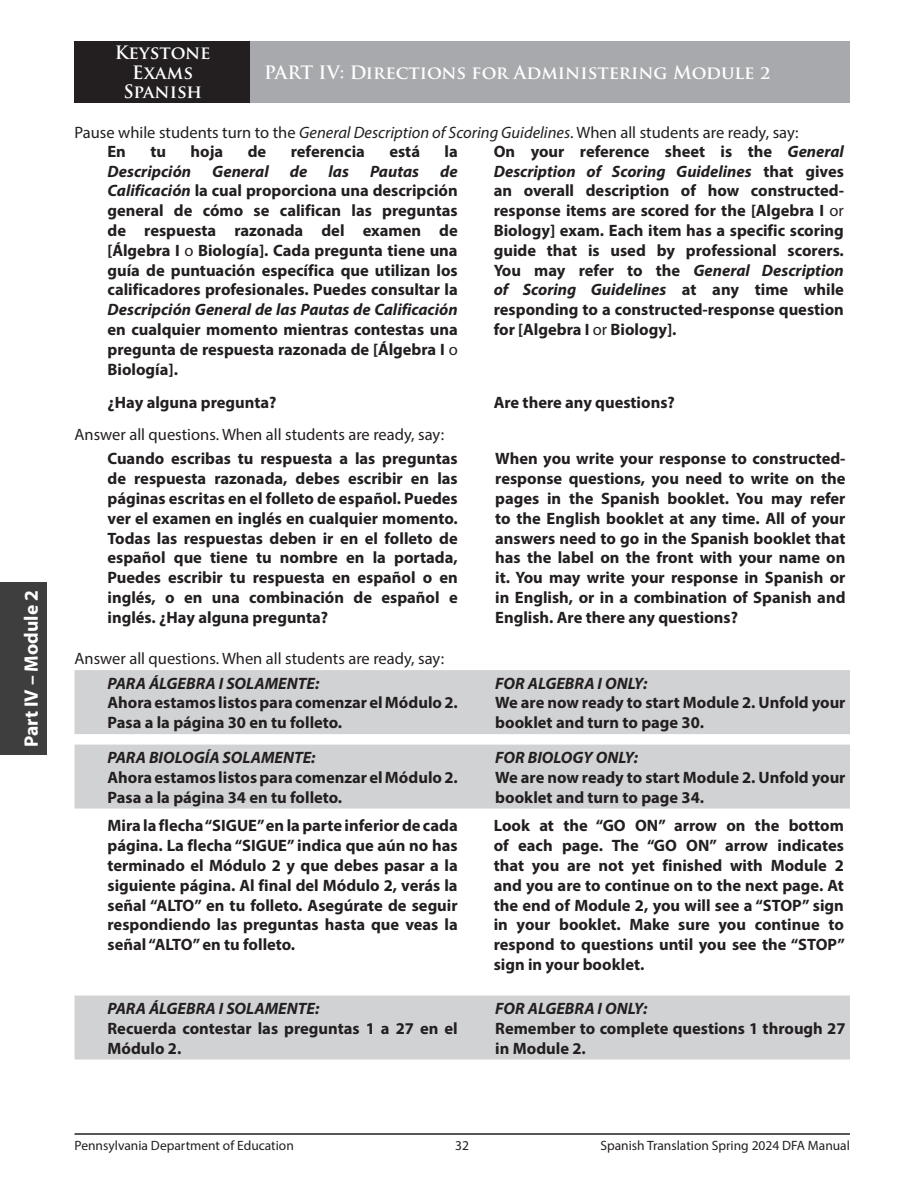
<style>
.page{position:relative;width:918px;height:1188px;background:#fff}
.page>*{position:absolute;margin:0;border:0;box-sizing:border-box;transform-origin:0 0}
.t1{font:700 19.5px "Myriad Pro";color:#fff}
.t2{font:700 18px/19.5px "Trajan Pro";color:#fff;text-align:center}
._01_SP_Say_bold_SP{font:700 16.5px/19.8px "Myriad Pro";color:#231f20;text-align:justify}
._01_SP_Say_bold_italic_SP_b0{font:italic 700 16.5px "Myriad Pro";color:#231f20}
._01_Body_b0{font:16.5px "Myriad Pro";color:#231f20}
._01_Body_b0_pg{font:16.5px "Myriad Pro";color:#231f20}
._01_SP_Say_bold_SP-2{font:italic 700 16.5px "Myriad Pro";color:#231f20}
.t3{font:13.5px "Myriad Pro";color:#231f20}
.s1{font-style:italic}
.s2{font-weight:400}
</style>
<div class="page">
<div style="left:75px;top:41px;width:176px;height:62px;background:#231f20"></div>
<hr style="left:75px;top:1133px;width:775px;height:2px;background:#231f20">
<div style="left:251px;top:41px;width:599px;height:62px;background:#a8a9ad"></div>
<div style="left:0;top:583px;width:47px;height:172px;background:#3e3e3f"></div>
<div style="left:75px;top:670px;width:775px;height:64px;background:#d1d2d4"></div>
<div style="left:75px;top:745px;width:775px;height:64px;background:#d1d2d4"></div>
<div style="left:75px;top:996px;width:775px;height:64px;background:#d1d2d4"></div>
<p class="t1" style="left:19px;top:747px;width:159px;rotate:-90deg">Part IV – Module 2</p>
<p class="t2" style="left:115px;top:43px;width:97px">Keystone<br>Exams<br>Spanish</p>
<p class="t2" style="left:264px;top:63px;width:508px">PART IV: Directions for Administering Module 2</p>
<p class="_01_Body_b0_pg" style="left:75px;top:123px;width:726px">Pause while students turn to the <span class="s1">General Description of Scoring Guidelines</span>. When all students are ready, say:</p>
<p class="_01_SP_Say_bold_SP" style="left:108px;top:141px;width:20px">En</p>
<p class="_01_SP_Say_bold_SP" style="left:150px;top:141px;width:17px">tu</p>
<p class="_01_SP_Say_bold_SP" style="left:191px;top:141px;width:34px">hoja</p>
<p class="_01_SP_Say_bold_SP" style="left:248px;top:141px;width:20px">de</p>
<p class="_01_SP_Say_bold_SP" style="left:291px;top:141px;width:76px">referencia</p>
<p class="_01_SP_Say_bold_SP" style="left:389px;top:141px;width:32px">está</p>
<p class="_01_SP_Say_bold_SP" style="left:444px;top:141px;width:15px">la</p>
<p class="_01_SP_Say_bold_SP-2" style="left:108px;top:160px;width:85px">Descripción</p>
<p class="_01_SP_Say_bold_SP-2" style="left:212px;top:160px;width:58px">General</p>
<p class="_01_SP_Say_bold_SP-2" style="left:290px;top:160px;width:19px">de</p>
<p class="_01_SP_Say_bold_SP-2" style="left:329px;top:160px;width:22px">las</p>
<p class="_01_SP_Say_bold_SP-2" style="left:370px;top:160px;width:51px">Pautas</p>
<p class="_01_SP_Say_bold_SP" style="left:494px;top:141px;width:352px">On your reference sheet is the <span class="s1">General Description of Scoring Guidelines</span> that gives an overall description of how constructed&shy;response items are scored for the [Algebra I <span class="s2">or </span>Biology] exam. Each item has a specific scoring guide that is used by professional scorers.<br>You may refer to the <span class="s1">General Description of Scoring Guidelines</span> at any time while responding to a constructed-response question for [Algebra I <span class="s2">or</span> Biology].</p>
<p class="_01_SP_Say_bold_SP" style="left:108px;top:161px;width:352px;text-indent:333px"><span class="s1">de Calificación</span> la cual proporciona una descripción general de cómo se califican las preguntas de respuesta razonada del examen de [Álgebra I <span class="s2">o</span> Biología]. Cada pregunta tiene una guía de puntuación específica que utilizan los calificadores profesionales. Puedes consultar la <span class="s1">Descripción General de las Pautas de Calificación </span>en cualquier momento mientras contestas una pregunta de respuesta razonada de [Álgebra I <span class="s2">o </span>Biología].</p>
<p class="_01_SP_Say_bold_SP" style="left:108px;top:392px;width:171px">¿Hay alguna pregunta?</p>
<p class="_01_SP_Say_bold_SP" style="left:494px;top:392px;width:183px">Are there any questions?</p>
<p class="_01_Body_b0" style="left:75px;top:424px;width:371px">Answer all questions. When all students are ready, say:</p>
<p class="_01_SP_Say_bold_SP" style="left:108px;top:448px;width:352px">Cuando escribas tu respuesta a las preguntas de respuesta razonada, debes escribir en las páginas escritas en el folleto de español. Puedes ver el examen en inglés en cualquier momento.<br>Todas las respuestas deben ir en el folleto de español que tiene tu nombre en la portada, Puedes escribir tu respuesta en español o en inglés, o en una combinación de español e inglés. ¿Hay alguna pregunta?</p>
<p class="_01_SP_Say_bold_SP" style="left:495px;top:448px;width:352px">When you write your response to constructed&shy;response questions, you need to write on the pages in the Spanish booklet. You may refer to the English booklet at any time. All of your answers need to go in the Spanish booklet that has the label on the front with your name on it. You may write your response in Spanish or in English, or in a combination of Spanish and English. Are there any questions?</p>
<p class="_01_Body_b0" style="left:75px;top:648px;width:371px">Answer all questions. When all students are ready, say:</p>
<p class="_01_SP_Say_bold_italic_SP_b0" style="left:108px;top:672px;width:213px">PARA ÁLGEBRA I SOLAMENTE:</p>
<p class="_01_SP_Say_bold_SP" style="left:108px;top:692px;width:350px">Ahora estamos listos para comenzar el Módulo 2.<br>Pasa a la página 30 en tu folleto.</p>
<p class="_01_SP_Say_bold_italic_SP_b0" style="left:495px;top:672px;width:154px">FOR ALGEBRA I ONLY:</p>
<p class="_01_SP_Say_bold_SP" style="left:495px;top:692px;width:352px">We are now ready to start Module 2. Unfold your booklet and turn to page 30.</p>
<p class="_01_SP_Say_bold_italic_SP_b0" style="left:108px;top:747px;width:210px">PARA BIOLOGÍA SOLAMENTE:</p>
<p class="_01_SP_Say_bold_SP" style="left:108px;top:767px;width:350px">Ahora estamos listos para comenzar el Módulo 2.<br>Pasa a la página 34 en tu folleto.</p>
<p class="_01_SP_Say_bold_italic_SP_b0" style="left:495px;top:747px;width:144px">FOR BIOLOGY ONLY:</p>
<p class="_01_SP_Say_bold_SP" style="left:495px;top:767px;width:352px">We are now ready to start Module 2. Unfold your booklet and turn to page 34.</p>
<p class="_01_SP_Say_bold_SP" style="left:108px;top:815px;width:352px">Mira la flecha “SIGUE” en la parte inferior de cada página. La flecha “SIGUE” indica que aún no has terminado el Módulo 2 y que debes pasar a la siguiente página. Al final del Módulo 2, verás la señal “ALTO” en tu folleto. Asegúrate de seguir respondiendo las preguntas hasta que veas la señal “ALTO” en tu folleto.</p>
<p class="_01_SP_Say_bold_SP" style="left:494px;top:815px;width:353px">Look at the “GO ON” arrow on the bottom of each page. The “GO ON” arrow indicates that you are not yet finished with Module 2 and you are to continue on to the next page. At the end of Module 2, you will see a “STOP” sign in your booklet. Make sure you continue to respond to questions until you see the “STOP” sign in your booklet.</p>
<p class="_01_SP_Say_bold_italic_SP_b0" style="left:108px;top:998px;width:213px">PARA ÁLGEBRA I SOLAMENTE:</p>
<p class="_01_SP_Say_bold_SP" style="left:108px;top:1018px;width:352px">Recuerda contestar las preguntas 1 a 27 en el<br>Módulo 2.</p>
<p class="_01_SP_Say_bold_italic_SP_b0" style="left:495px;top:998px;width:154px">FOR ALGEBRA I ONLY:</p>
<p class="_01_SP_Say_bold_SP" style="left:495px;top:1018px;width:352px">Remember to complete questions 1 through 27 in Module 2.</p>
<p class="t3" style="left:75px;top:1137px;width:221px">Pennsylvania Department of Education</p>
<p class="t3" style="left:455px;top:1137px;width:15px">32</p>
<p class="t3" style="left:600px;top:1137px;width:251px">Spanish Translation Spring 2024 DFA Manual</p>
</div>
